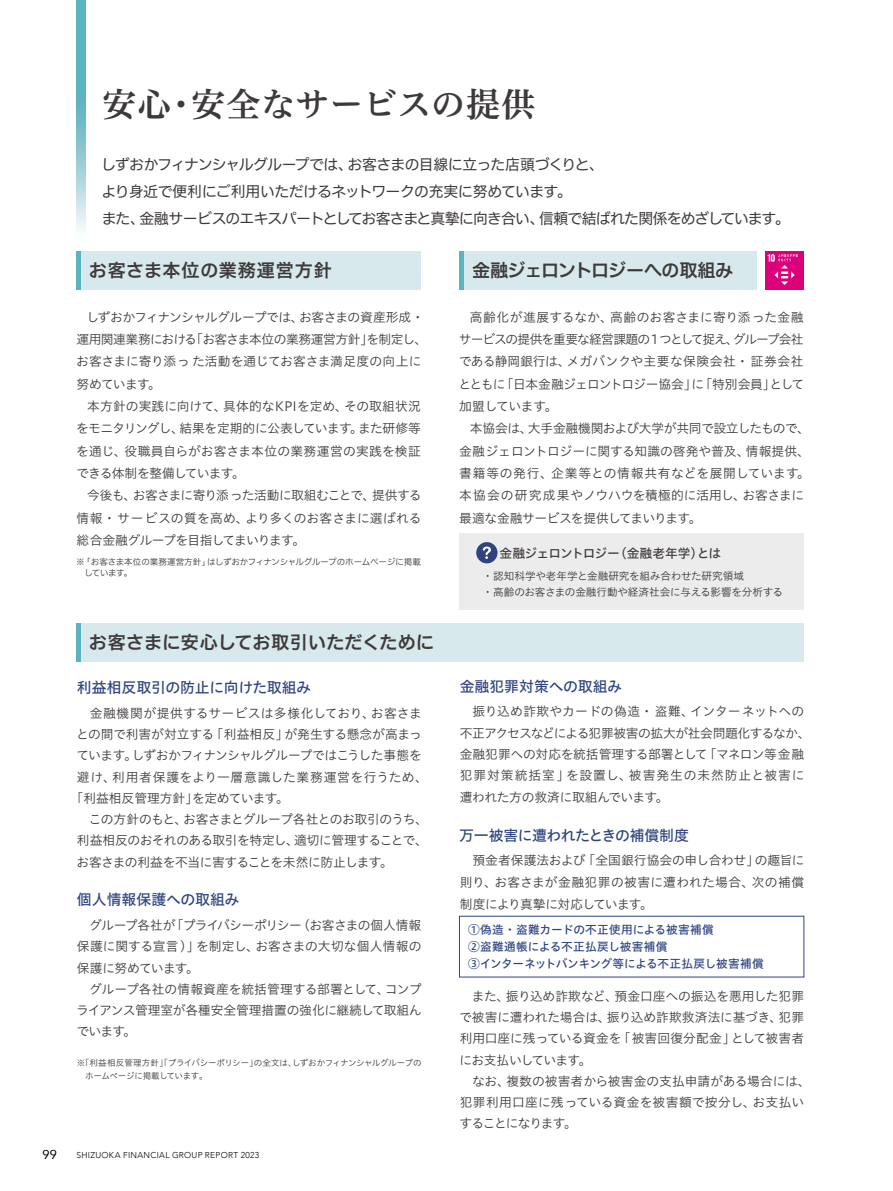
<style>
.page{position:relative;width:893px;height:1191px;background:#fff}
.page>*{position:absolute;margin:0;border:0;box-sizing:border-box;transform-origin:0 0}
.t1{font:34.05px "Hiragino UD Serif Std W6";letter-spacing:.015em;color:#3e3a39}
.t2{font:18px "Hiragino UD Sans F Std N W6";letter-spacing:.01em;color:#3e3a39}
.t3{font:18px "Hiragino UD Sans F Std N W6";letter-spacing:-.03em;color:#3e3a39}
.t4{font:18px "Hiragino UD Sans F Std N W6";letter-spacing:.045em;color:#3e3a39}
.t5{font:14.85px/26.5px "Hiragino UD Sans F Std N W4";letter-spacing:-.05em;color:#3e3a39}
.t6{font:14.85px "Hiragino UD Sans Std W5";letter-spacing:-.015em;color:#2e4481}
.t7{font:12.75px/22.4px "Hiragino UD Sans Std W3";letter-spacing:-.015em;color:#3e3a39;text-align:justify}
.t8{font:12.75px "Hiragino UD Sans Std W3";letter-spacing:-.04em;color:#3e3a39}
.t9{font:12.75px "Hiragino UD Sans Std W3";letter-spacing:-.05em;color:#3e3a39}
.t10{font:12.75px "Hiragino UD Sans Std W3";letter-spacing:-.035em;color:#3e3a39}
.t11{font:12.75px "Hiragino UD Sans Std W3";letter-spacing:.04em;color:#3e3a39}
.t12{font:12.75px "Hiragino UD Sans Std W3";letter-spacing:.03em;color:#3e3a39}
.t13{font:12.75px "Hiragino UD Sans Std W5";letter-spacing:-.055em;color:#3e3a39}
.t14{font:12.75px "Avenir";color:#000}
.t15{font:11.7px/17px "Hiragino UD Sans Std W5";color:#2e4481}
.t16{font:10.65px/15.9px "Hiragino UD Sans Std W3";letter-spacing:-.02em;color:#3e3a39}
.t17{font:8.55px/13.8px "Hiragino UD Sans Std W3";letter-spacing:-.03em;color:#3e3a39}
.t18{font:8.55px/11.7px "Hiragino UD Sans F Std N W3";letter-spacing:-.015em;color:#3e3a39}
.t19{font:300 8.55px "Avenir";letter-spacing:.035em;color:#000}
</style>
<div class="page">
<div style="left:77px;top:623px;width:727px;height:38px;background:#d7e9ed"></div>
<hr style="left:77px;top:623px;width:4px;height:38px;background:#5ab3bf">
<div style="left:77px;top:251px;width:344px;height:38px;background:#d7e9ed"></div>
<hr style="left:77px;top:251px;width:4px;height:38px;background:#5ab3bf">
<div style="left:459px;top:251px;width:298px;height:38px;background:#d7e9ed"></div>
<hr style="left:459px;top:251px;width:4px;height:38px;background:#5ab3bf">
<div style="left:459px;top:916px;width:345px;height:61px;border:1px solid #2e4481"></div>
<div style="left:459px;top:533px;width:345px;height:77px;background:#edecec"></div>
<div style="left:476px;top:542px;width:21px;height:21px;background:#2e4481;border-radius:50%"></div>
<svg style="left:483px;top:546px;width:8px;height:13px"></svg>
<div style="left:765px;top:251px;width:39px;height:38px;background:#dc007a"></div>
<svg style="left:768px;top:254px;width:30px;height:31px"></svg>
<svg style="left:77px;top:0;width:8px;height:230px"></svg>
<h1 class="t1" style="left:102px;top:78px;width:435px">安心・安全なサービスの提供</h1>
<p class="t5" style="left:101px;top:151px;width:690px">しずおかフィナンシャルグループでは、お客さまの目線に立った店頭づくりと、<br>より身近で便利にご利用いただけるネットワークの充実に努めています。<br>また、金融サービスのエキスパートとしてお客さまと真摯に向き合い、信頼で結ばれた関係をめざしています。</p>
<h2 class="t4" style="left:89px;top:256px;width:244px">お客さま本位の業務運営方針</h2>
<h2 class="t3" style="left:472px;top:256px;width:263px">金融ジェロントロジーへの取組み</h2>
<p class="t7" style="left:76px;top:305px;width:353px;text-align:left;text-indent:10px">しずおかフィナンシャルグループでは、お客さまの資産形成・運用関連業務における「お客さま本位の業務運営方針」を制定し、お客さまに寄り添った活動を通じてお客さま満足度の向上に努めています。</p>
<p class="t7" style="left:76px;top:394px;width:346px;text-indent:11px">本方針の実践に向けて、具体的なKPIを定め、その取組状況をモニタリングし、結果を定期的に公表しています。また研修等を通じ、役職員自らがお客さま本位の業務運営の実践を検証できる体制を整備しています。</p>
<p class="t7" style="left:77px;top:483px;width:346px;text-indent:11px">今後も、お客さまに寄り添った活動に取組むことで、提供する情報・サービスの質を高め、より多くのお客さまに選ばれる総合金融グループを目指してまいります。</p>
<p class="t18" style="left:85px;top:555px;width:338px;text-indent:-8px">※「お客さま本位の業務運営方針」はしずおかフィナンシャルグループのホームページに掲載しています。</p>
<h2 class="t2" style="left:89px;top:628px;width:347px">お客さまに安心してお取引いただくために</h2>
<p class="t7" style="left:458px;top:305px;width:347px;text-indent:11px">高齢化が進展するなか、高齢のお客さまに寄り添った金融サービスの提供を重要な経営課題の１つとして捉え、グループ会社である静岡銀行は、メガバンクや主要な保険会社・証券会社とともに「日本金融ジェロントロジー協会」に「特別会員」として加盟しています。</p>
<p class="t7" style="left:459px;top:417px;width:352px;text-align:left;text-indent:11px">本協会は、大手金融機関および大学が共同で設立したもので、金融ジェロントロジーに関する知識の啓発や普及、情報提供、書籍等の発行、企業等との情報共有などを展開しています。本協会の研究成果やノウハウを積極的に活用し、お客さまに最適な金融サービスを提供してまいります。</p>
<p class="t13" style="left:500px;top:543px;width:223px">金融ジェロントロジー（金融老年学）とは</p>
<p class="t16" style="left:483px;top:567px;width:302px">・認知科学や老年学と金融研究を組み合わせた研究領域<br>・高齢のお客さまの金融行動や経済社会に与える影響を分析する</p>
<p class="t6" style="left:77px;top:676px;width:236px">利益相反取引の防止に向けた取組み</p>
<p class="t6" style="left:460px;top:675px;width:164px">金融犯罪対策への取組み</p>
<p class="t12" style="left:90px;top:703px;width:334px">金融機関が提供するサービスは多様化しており、お客さま</p>
<p class="t7" style="left:76px;top:722px;width:347px">との間で利害が対立する「利益相反」が発生する懸念が高まっ</p>
<p class="t9" style="left:76px;top:746px;width:347px">ています。しずおかフィナンシャルグループではこうした事態を</p>
<p class="t11" style="left:77px;top:767px;width:352px">避け、利用者保護をより一層意識した業務運営を行うため、</p>
<p class="t7" style="left:71px;top:786px;width:220px">「利益相反管理方針」を定めています。</p>
<p class="t10" style="left:89px;top:809px;width:340px">この方針のもと、お客さまとグループ各社とのお取引のうち、</p>
<p class="t8" style="left:77px;top:831px;width:352px">利益相反のおそれのある取引を特定し、適切に管理することで、</p>
<p class="t8" style="left:77px;top:852px;width:318px">お客さまの利益を不当に害することを未然に防止します。</p>
<p class="t6" style="left:77px;top:888px;width:164px">個人情報保護への取組み</p>
<p class="t7" style="left:77px;top:913px;width:346px;line-height:21.3px;text-indent:12px">グループ各社が「プライバシーポリシー（お客さまの個人情報保護に関する宣言）」を制定し、お客さまの大切な個人情報の保護に努めています。</p>
<p class="t7" style="left:76px;top:977px;width:347px;line-height:21.3px;text-indent:13px">グループ各社の情報資産を統括管理する部署として、コンプライアンス管理室が各種安全管理措置の強化に継続して取組んでいます。</p>
<p class="t17" style="left:85px;top:1055px;width:338px;text-indent:-9px">※「利益相反管理方針」「プライバシーポリシー」の全文は、しずおかフィナンシャルグループのホームページに掲載しています。</p>
<p class="t14" style="left:43px;top:1144px;width:16px">99</p>
<p class="t19" style="left:77px;top:1149px;width:184px">SHIZUOKA FINANCIAL GROUP REPORT 2023</p>
<p class="t7" style="left:460px;top:700px;width:352px;line-height:21.3px;text-align:left;text-indent:13px">振り込め詐欺やカードの偽造・盗難、インターネットへの不正アクセスなどによる犯罪被害の拡大が社会問題化するなか、金融犯罪への対応を統括管理する部署として「マネロン等金融犯罪対策統括室」を設置し、被害発生の未然防止と被害に遭われた方の救済に取組んでいます。</p>
<p class="t6" style="left:459px;top:824px;width:231px">万一被害に遭われたときの補償制度</p>
<p class="t7" style="left:460px;top:848px;width:346px;text-indent:13px">預金者保護法および「全国銀行協会の申し合わせ」の趣旨に則り、お客さまが金融犯罪の被害に遭われた場合、次の補償制度により真摯に対応しています。</p>
<p class="t15" style="left:468px;top:920px;width:297px">①偽造・盗難カードの不正使用による被害補償<br>②盗難通帳による不正払戻し被害補償<br>③インターネットバンキング等による不正払戻し被害補償</p>
<p class="t7" style="left:459px;top:984px;width:346px;line-height:21.3px;text-indent:13px">また、振り込め詐欺など、預金口座への振込を悪用した犯罪で被害に遭われた場合は、振り込め詐欺救済法に基づき、犯罪利用口座に残っている資金を「被害回復分配金」として被害者にお支払いしています。</p>
<p class="t7" style="left:459px;top:1069px;width:353px;line-height:21.3px;text-align:left;text-indent:13px">なお、複数の被害者から被害金の支払申請がある場合には、犯罪利用口座に残っている資金を被害額で按分し、お支払いすることになります。</p>
</div>
